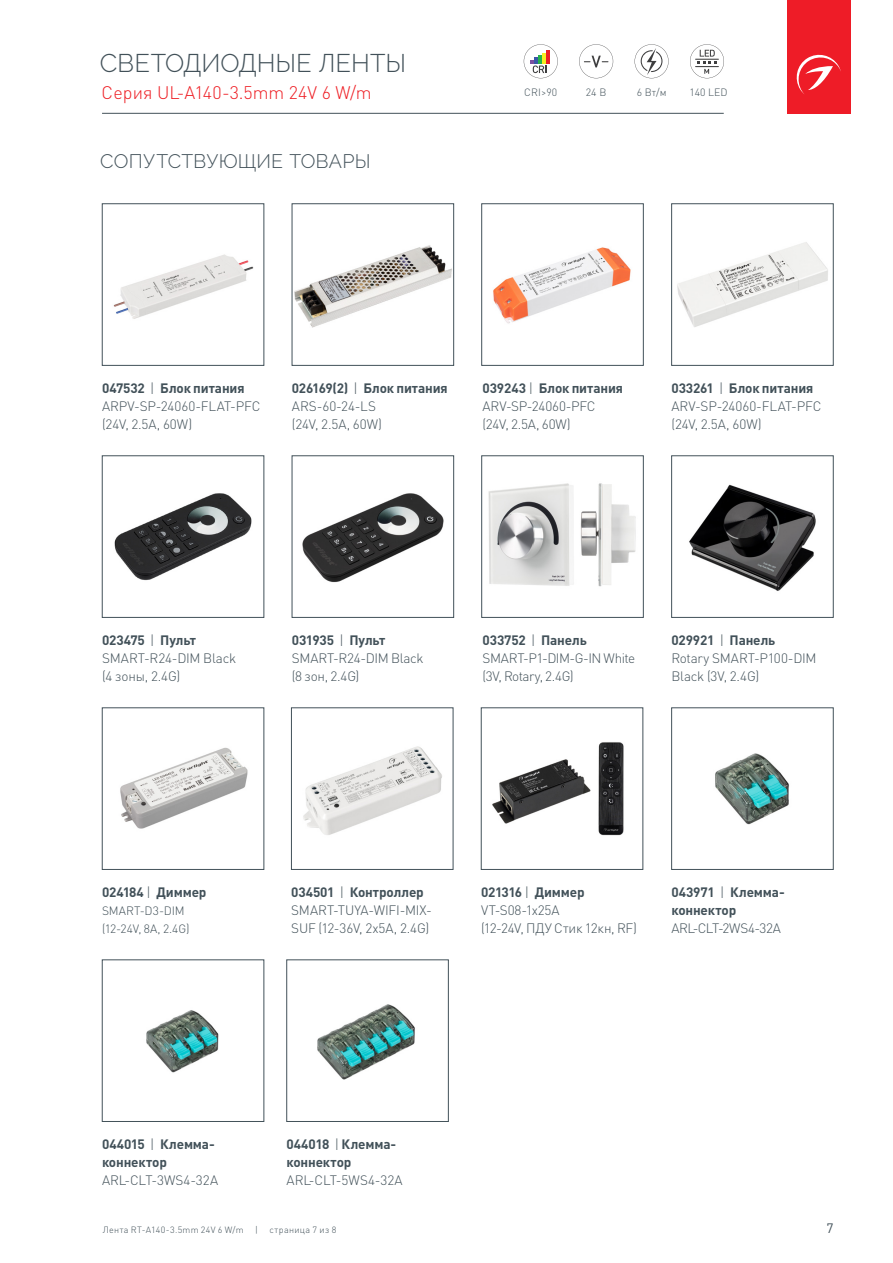
<style>
.page{position:relative;width:893px;height:1263px;background:#fff}
.page>*{position:absolute;margin:0;border:0;box-sizing:border-box;transform-origin:0 0}
.t1{font:300 25.5px "Raleway";color:#425159}
.t2{font:300 19.5px "Raleway";letter-spacing:.01em;color:#425159}
.t3{font:300 18px "DIN Pro";color:#ee1d23}
.t4{font:300 13.5px/18px "DIN Pro";letter-spacing:-.01em;color:#425159}
.t5{font:700 13.5px/18px "DIN Pro";letter-spacing:-.015em;color:#425159}
.t6{font:300 13.5px/18px "DIN Pro";letter-spacing:-.035em;color:#425159}
.t7{font:13.5px "DIN Pro";color:#425159}
.t8{font:300 12px/18px "DIN Pro";letter-spacing:-.005em;color:#425159}
.t9{font:300 10.5px "DIN Pro";color:#425159}
.t10{font:300 9px "DIN Pro";letter-spacing:.035em;color:#425159}
.s1{font-weight:700}
.s2{font-weight:300}
</style>
<div class="page">
<div style="left:787px;top:0;width:63px;height:114px;background:#ee1c27"></div>
<svg style="left:796px;top:54px;width:45px;height:40px"></svg>
<hr style="left:102px;top:113px;width:622px;height:1px;background:#425159">
<img style="left:146px;top:1010px;width:73px;height:63px">
<div style="left:102px;top:960px;width:162px;height:162px;border:1px solid #425159"></div>
<img style="left:317px;top:1004px;width:98px;height:76px">
<div style="left:287px;top:960px;width:162px;height:162px;border:1px solid #425159"></div>
<img style="left:715px;top:753px;width:74px;height:72px">
<div style="left:671px;top:708px;width:162px;height:162px;border:1px solid #425159"></div>
<svg style="left:524px;top:44px;width:34px;height:34px"></svg>
<svg style="left:579px;top:44px;width:34px;height:34px"></svg>
<svg style="left:635px;top:44px;width:34px;height:34px"></svg>
<svg style="left:690px;top:44px;width:34px;height:34px"></svg>
<img style="left:113px;top:254px;width:141px;height:65px">
<div style="left:102px;top:204px;width:162px;height:162px;border:1px solid #425159"></div>
<img style="left:114px;top:493px;width:138px;height:88px">
<div style="left:102px;top:456px;width:162px;height:162px;border:1px solid #425159"></div>
<img style="left:303px;top:746px;width:139px;height:89px">
<div style="left:291px;top:708px;width:162px;height:162px;border:1px solid #425159"></div>
<img style="left:294px;top:245px;width:158px;height:83px">
<div style="left:292px;top:204px;width:162px;height:162px;border:1px solid #425159"></div>
<img style="left:302px;top:493px;width:142px;height:90px">
<div style="left:292px;top:456px;width:162px;height:162px;border:1px solid #425159"></div>
<img style="left:492px;top:742px;width:132px;height:94px">
<div style="left:481px;top:708px;width:162px;height:162px;border:1px solid #425159"></div>
<img style="left:493px;top:247px;width:138px;height:77px">
<div style="left:481px;top:204px;width:162px;height:162px;border:1px solid #425159"></div>
<img style="left:488px;top:483px;width:148px;height:104px">
<div style="left:481px;top:456px;width:162px;height:162px;border:1px solid #425159"></div>
<img style="left:677px;top:242px;width:151px;height:85px">
<div style="left:671px;top:204px;width:162px;height:162px;border:1px solid #425159"></div>
<img style="left:689px;top:484px;width:127px;height:107px">
<div style="left:671px;top:456px;width:162px;height:162px;border:1px solid #425159"></div>
<img style="left:120px;top:747px;width:128px;height:82px">
<div style="left:102px;top:708px;width:162px;height:162px;border:1px solid #425159"></div>
<p class="t1" style="left:100px;top:48px;width:308px">СВЕТОДИОДНЫЕ ЛЕНТЫ</p>
<p class="t3" style="left:102px;top:80px;width:272px">Серия UL-A140-3.5mm 24V 6 W/m</p>
<p class="t9" style="left:524px;top:85px;width:34px">CRI&gt;90</p>
<p class="t9" style="left:586px;top:85px;width:22px">24 В</p>
<p class="t9" style="left:637px;top:85px;width:31px">6 Вт/м</p>
<p class="t9" style="left:689px;top:85px;width:40px">140 LED</p>
<p class="t2" style="left:100px;top:149px;width:272px">СОПУТСТВУЮЩИЕ ТОВАРЫ</p>
<p class="t4" style="left:102px;top:378px;width:160px"><span class="s1">047532</span> | <span class="s1">Блок питания<br></span>ARPV-SP-24060-FLAT-PFC (24V, 2.5A, 60W)</p>
<p class="t4" style="left:292px;top:378px;width:158px"><span class="s1">026169(2)</span> | <span class="s1">Блок питания<br></span>ARS-60-24-LS<br>(24V, 2.5A, 60W)</p>
<p class="t4" style="left:483px;top:378px;width:142px"><span class="s1">039243</span> | <span class="s1">Блок питания<br></span>ARV-SP-24060-PFC (24V, 2.5A, 60W)</p>
<p class="t5" style="left:671px;top:378px;width:143px">033261 <span class="s2">|</span> Блок питания</p>
<p class="t4" style="left:671px;top:396px;width:151px">ARV-SP-24060-FLAT-PFC (24V, 2.5A, 60W)</p>
<p class="t4" style="left:102px;top:630px;width:136px"><span class="s1">023475</span> | <span class="s1">Пульт<br></span>SMART-R24-DIM Black (4 зоны, 2.4G)</p>
<p class="t5" style="left:292px;top:630px;width:95px">031935 <span class="s2">|</span> Пульт</p>
<p class="t4" style="left:292px;top:648px;width:133px">SMART-R24-DIM Black (8 зон, 2.4G)</p>
<p class="t6" style="left:483px;top:630px;width:154px"><span class="s1">033752</span> | <span class="s1">Панель<br></span>SMART-P1-DIM-G-IN White (3V, Rotary, 2.4G)</p>
<p class="t5" style="left:671px;top:630px;width:105px">029921 <span class="s2">|</span> Панель</p>
<p class="t4" style="left:671px;top:648px;width:147px">Rotary SMART-P100-DIM<br>Black (3V, 2.4G)</p>
<p class="t5" style="left:102px;top:882px;width:106px">024184 <span class="s2">|</span> Диммер</p>
<p class="t8" style="left:102px;top:901px;width:89px">SMART-D3-DIM (12-24V, 8A, 2.4G)</p>
<p class="t4" style="left:291px;top:882px;width:142px"><span class="s1">034501</span> | <span class="s1">Контроллер<br></span>SMART-TUYA-WIFI-MIX-<br>SUF (12-36V, 2x5A, 2.4G)</p>
<p class="t5" style="left:481px;top:882px;width:105px">021316 <span class="s2">|</span> Диммер</p>
<p class="t4" style="left:481px;top:900px;width:157px">VT-S08-1x25A<br>(12-24V, ПДУ Стик 12кн, RF)</p>
<p class="t5" style="left:671px;top:882px;width:115px">043971 <span class="s2">|</span> Клемма&shy;коннектор<br><span class="s2">ARL-CLT-2WS4-32A</span></p>
<p class="t5" style="left:102px;top:1134px;width:114px">044015 <span class="s2">|</span> Клемма&shy;коннектор</p>
<p class="t4" style="left:102px;top:1170px;width:118px">ARL-CLT-3WS4-32A</p>
<p class="t5" style="left:287px;top:1134px;width:118px">044018 <span class="s2">|</span> Клемма&shy;коннектор<br><span class="s2">ARL-CLT-5WS4-32A</span></p>
<p class="t10" style="left:103px;top:1223px;width:142px">Лента RT-A140-3.5mm 24V 6 W/m</p>
<p class="t10" style="left:255px;top:1223px;width:4px">|</p>
<p class="t10" style="left:269px;top:1223px;width:68px">страница 7 из 8</p>
<p class="t7" style="left:826px;top:1219px;width:9px">7</p>
</div>
